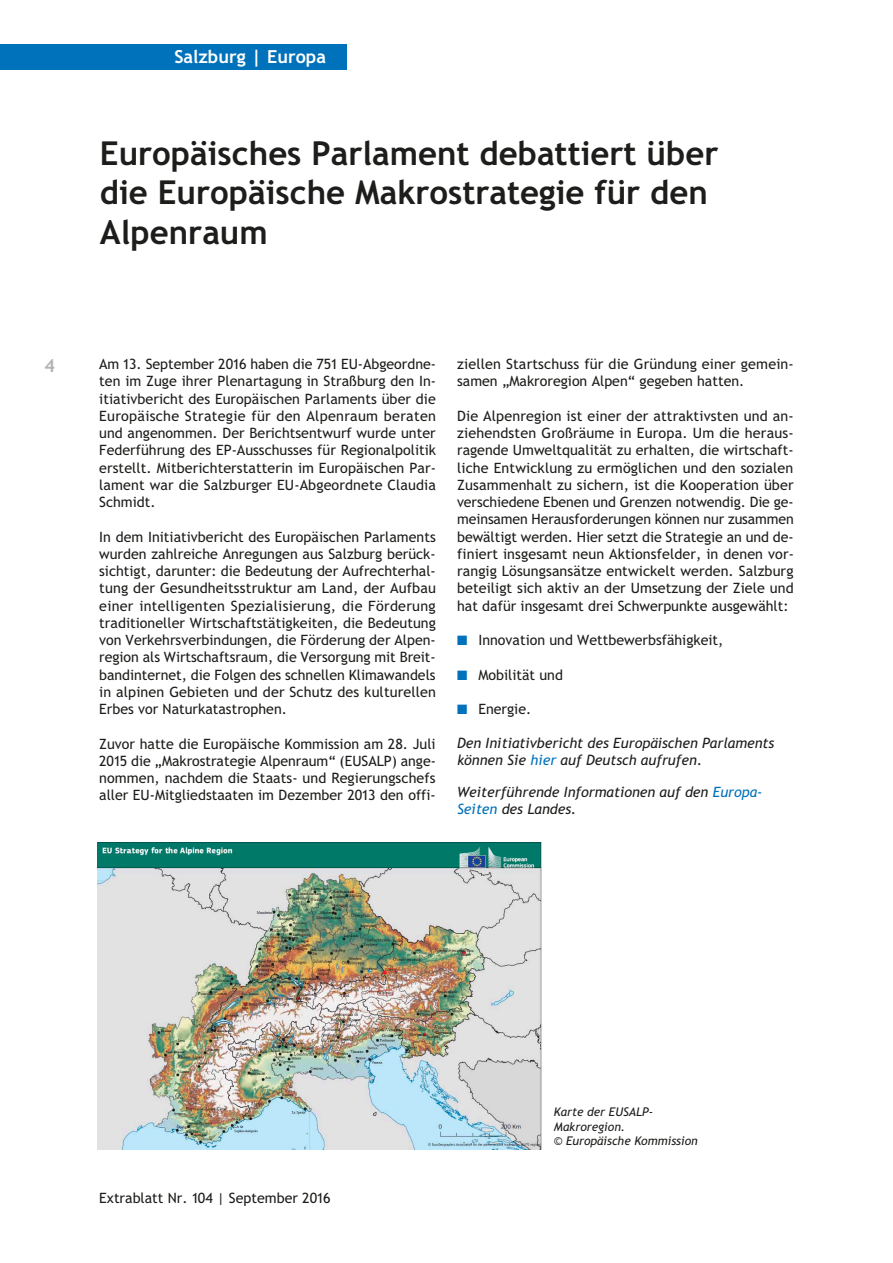
<style>
.page{position:relative;width:893px;height:1263px;background:#fff}
.page>*{position:absolute;margin:0;border:0;box-sizing:border-box;transform-origin:0 0}
.t1{font:700 33px/39.6px "Trebuchet SBG2";color:#1d1d1b}
.t2{font:700 18px "Trebuchet SBG2";color:#fff}
.t3{font:700 18px "Trebuchet SBG2";color:#b2b2b2}
.t4{font:14.25px/17.2px "Trebuchet SBG2";color:#1d1d1b;text-align:justify}
.t5{font:italic 14.25px/17.1px "Trebuchet SBG2";color:#1d1d1b}
.t6{font:italic 12px/14.4px "Trebuchet SBG2";color:#1d1d1b}
.s1{color:#0071bb}
</style>
<div class="page">
<div style="left:0;top:44px;width:347px;height:25px;background:#0071bb"></div>
<img style="left:98px;top:842px;width:444px;height:307px">
<p class="t3" style="left:44px;top:354px;width:12px">4</p>
<p class="t2" style="left:174px;top:46px;width:153px">Salzburg | Europa</p>
<h1 class="t1" style="left:100px;top:133px;width:620px">Europäisches Parlament debattiert über die Europäische Makrostrategie für den<br>Alpenraum</h1>
<p class="t4" style="left:99px;top:356px;width:338px">Am 13. September 2016 haben die 751 EU-Abgeordne&shy;ten im Zuge ihrer Plenartagung in Straßburg den In&shy;itiativbericht des Europäischen Parlaments über die Europäische Strategie für den Alpenraum beraten und angenommen. Der Berichtsentwurf wurde unter Federführung des EP-Ausschusses für Regionalpolitik erstellt. Mitberichterstatterin im Europäischen Par&shy;lament war die Salzburger EU-Abgeordnete Claudia Schmidt.</p>
<p class="t4" style="left:99px;top:528px;width:338px">In dem Initiativbericht des Europäischen Parlaments wurden zahlreiche Anregungen aus Salzburg berück&shy;sichtigt, darunter: die Bedeutung der Aufrechterhal&shy;tung der Gesundheitsstruktur am Land, der Aufbau einer intelligenten Spezialisierung, die Förderung traditioneller Wirtschaftstätigkeiten, die Bedeutung von Verkehrsverbindungen, die Förderung der Alpen&shy;region als Wirtschaftsraum, die Versorgung mit Breit&shy;bandinternet, die Folgen des schnellen Klimawandels in alpinen Gebieten und der Schutz des kulturellen Erbes vor Naturkatastrophen.</p>
<p class="t4" style="left:99px;top:735px;width:338px">Zuvor hatte die Europäische Kommission am 28. Juli 2015 die „Makrostrategie Alpenraum“ (EUSALP) ange&shy;nommen, nachdem die Staats- und Regierungschefs aller EU-Mitgliedstaaten im Dezember 2013 den offi-</p>
<p class="t4" style="left:457px;top:356px;width:338px">ziellen Startschuss für die Gründung einer gemein&shy;samen „Makroregion Alpen“ gegeben hatten.</p>
<p class="t4" style="left:457px;top:407px;width:338px">Die Alpenregion ist einer der attraktivsten und an&shy;ziehendsten Großräume in Europa. Um die heraus&shy;ragende Umweltqualität zu erhalten, die wirtschaft&shy;liche Entwicklung zu ermöglichen und den sozialen Zusammenhalt zu sichern, ist die Kooperation über verschiedene Ebenen und Grenzen notwendig. Die ge&shy;meinsamen Herausforderungen können nur zusammen bewältigt werden. Hier setzt die Strategie an und de&shy;finiert insgesamt neun Aktionsfelder, in denen vor&shy;rangig Lösungsansätze entwickelt werden. Salzburg beteiligt sich aktiv an der Umsetzung der Ziele und hat dafür insgesamt drei Schwerpunkte ausgewählt:</p>
<p class="t4" style="left:457px;top:632px;width:268px"><span class="s1">■</span> Innovation und Wettbewerbsfähigkeit,</p>
<p class="t4" style="left:457px;top:666px;width:107px"><span class="s1">■</span> Mobilität und</p>
<p class="t4" style="left:457px;top:701px;width:76px"><span class="s1">■</span> Energie.</p>
<p class="t5" style="left:457px;top:735px;width:319px">Den Initiativbericht des Europäischen Parlaments können Sie <span class="s1">hier</span> auf Deutsch aufrufen.</p>
<p class="t5" style="left:457px;top:784px;width:307px">Weiterführende Informationen auf den <span class="s1">Europa-<br>Seiten</span> des Landes.</p>
<p class="t4" style="left:99px;top:1190px;width:233px">Extrablatt Nr. 104 | September 2016</p>
<p class="t6" style="left:554px;top:1105px;width:145px">Karte der EUSALP-<br>Makroregion.<br>© Europäische Kommission</p>
</div>
